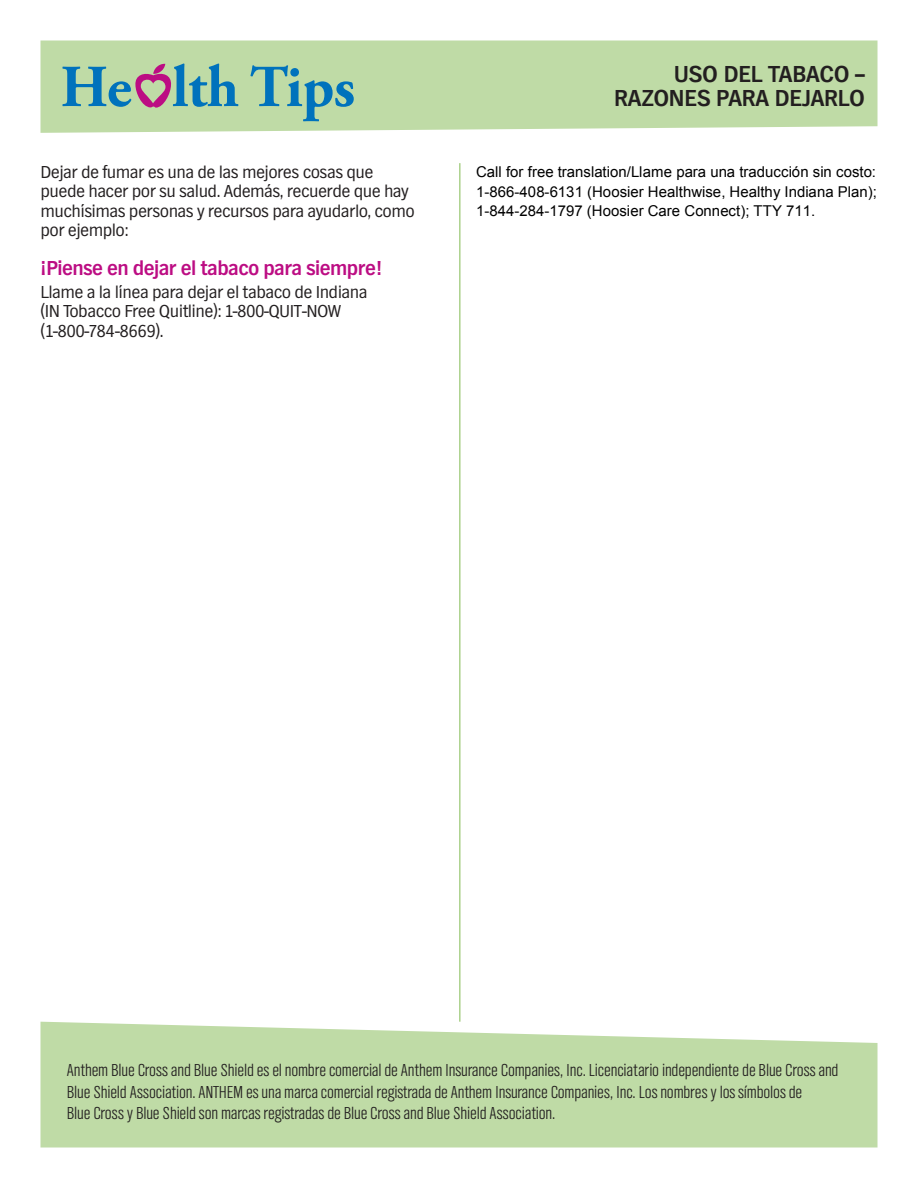
<style>
.page{position:relative;width:918px;height:1188px;background:#fff}
.page>*{position:absolute;margin:0;border:0;box-sizing:border-box;transform-origin:0 0}
.t1{font:700 59.4px "Adobe Garamond Pro";letter-spacing:-.01em;color:#0072bc}
.t2{font:700 24px "TV Nord EF";letter-spacing:-.01em;color:#231f20}
.t3{font:700 21px "TV Nord EF";letter-spacing:-.03em;color:#bc0d83}
.t4{font:300 18px/21.6px "TV Nord Cond EF";letter-spacing:-.01em;color:#231f20}
.t5{font:18px/19.5px "TV Nord EF";letter-spacing:-.03em;color:#231f20}
.t6{font:15px/19.8px "Arial";color:#000;text-align:justify}
</style>
<div class="page">
<hr style="left:459px;top:163px;width:2px;height:859px;background:#acd18c">
<div style="left:40px;top:40px;width:838px;height:93px;background:#bfdba6"></div>
<svg style="left:135px;top:64px;width:37px;height:44px;background:#bd8697"></svg>
<svg style="left:40px;top:1022px;width:838px;height:126px;background:#c4dead"></svg>
<h1 class="t1" style="left:60px;top:53px;width:296px">He lth Tips</h1>
<p class="t5" style="left:40px;top:162px;width:376px">Dejar de fumar es una de las mejores cosas que puede hacer por su salud. Además, recuerde que hay muchísimas personas y recursos para ayudarlo, como por ejemplo:</p>
<h2 class="t3" style="left:40px;top:256px;width:343px">¡Piense en dejar el tabaco para siempre!</h2>
<p class="t5" style="left:40px;top:282px;width:329px">Llame a la línea para dejar el tabaco de Indiana (IN Tobacco Free Quitline): 1-800-QUIT-NOW (1-800-784-8669).</p>
<h2 class="t2" style="left:674px;top:60px;width:193px">USO DEL TABACO –</h2>
<h2 class="t2" style="left:614px;top:84px;width:252px">RAZONES PARA DEJARLO</h2>
<p class="t6" style="left:476px;top:162px;width:402px">Call for free translation/Llame para una traducción sin costo:<br>1-866-408-6131 (Hoosier Healthwise, Healthy Indiana Plan); 1-844-284-1797 (Hoosier Care Connect); TTY 711.</p>
<p class="t4" style="left:67px;top:1059px;width:773px">Anthem Blue Cross and Blue Shield es el nombre comercial de Anthem Insurance Companies, Inc. Licenciatario independiente de Blue Cross and<br>Blue Shield Association. ANTHEM es una marca comercial registrada de Anthem Insurance Companies, Inc. Los nombres y los símbolos de<br>Blue Cross y Blue Shield son marcas registradas de Blue Cross and Blue Shield Association.</p>
</div>
